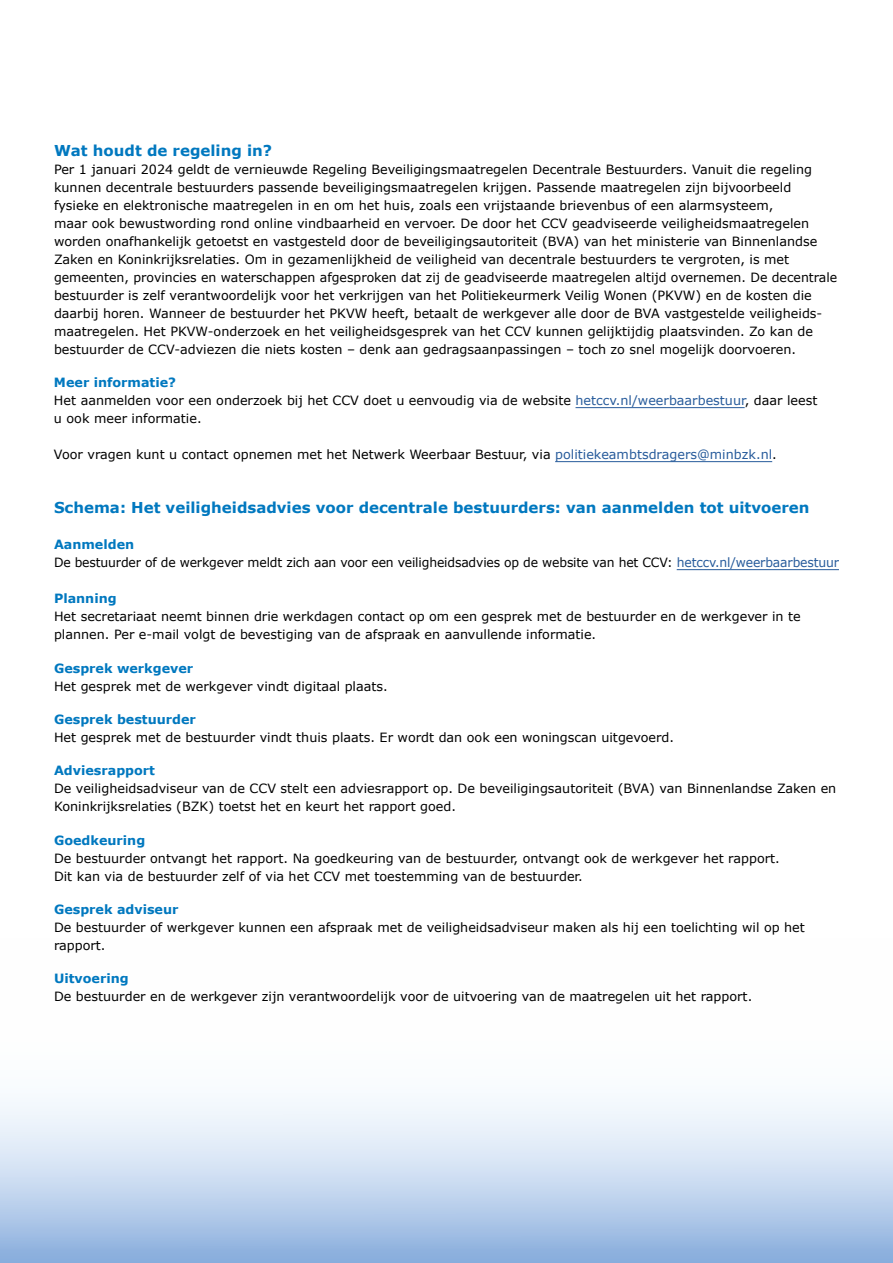
<style>
.page{position:relative;width:893px;height:1263px;background:#fff}
.page>*{position:absolute;margin:0;border:0;box-sizing:border-box;transform-origin:0 0}
.t1{font:700 15px "Verdana";color:#0078bf}
.t2{font:12.75px/18px "Verdana";color:#000}
.t3{font:700 12.75px "Verdana";color:#0078bf}
.s1{font-weight:700;color:#0078bf}
.s2{color:#275b9b}
</style>
<div class="page">
<svg style="left:0;top:1099px;width:893px;height:164px"></svg>
<hr style="left:575px;top:407px;width:170px;height:1px;background:#275b9b">
<hr style="left:555px;top:461px;width:217px;height:1px;background:#275b9b">
<hr style="left:677px;top:569px;width:162px;height:1px;background:#275b9b">
<p class="t1" style="left:54px;top:141px;width:220px">Wat houdt de regeling in?</p>
<p class="t2" style="left:54px;top:161px;width:785px">Per 1 januari 2024 geldt de vernieuwde Regeling Beveiligingsmaatregelen Decentrale Bestuurders. Vanuit die regeling kunnen decentrale bestuurders passende beveiligingsmaatregelen krijgen. Passende maatregelen zijn bijvoorbeeld fysieke en elektronische maatregelen in en om het huis, zoals een vrijstaande brievenbus of een alarmsysteem,<br>maar ook bewustwording rond online vindbaarheid en vervoer. De door het CCV geadviseerde veiligheidsmaatregelen worden onafhankelijk getoetst en vastgesteld door de beveiligingsautoriteit (BVA) van het ministerie van Binnenlandse Zaken en Koninkrijksrelaties. Om in gezamenlijkheid de veiligheid van decentrale bestuurders te vergroten, is met gemeenten, provincies en waterschappen afgesproken dat zij de geadviseerde maatregelen altijd overnemen. De decentrale bestuurder is zelf verantwoordelijk voor het verkrijgen van het Politiekeurmerk Veilig Wonen (PKVW) en de kosten die daarbij horen. Wanneer de bestuurder het PKVW heeft, betaalt de werkgever alle door de BVA vastgestelde veiligheids&shy;maatregelen. Het PKVW-onderzoek en het veiligheidsgesprek van het CCV kunnen gelijktijdig plaatsvinden. Zo kan de bestuurder de CCV-adviezen die niets kosten – denk aan gedragsaanpassingen – toch zo snel mogelijk doorvoeren.</p>
<p class="t2" style="left:54px;top:374px;width:765px"><span class="s1">Meer informatie?<br></span>Het aanmelden voor een onderzoek bij het CCV doet u eenvoudig via de website <span class="s2">hetccv.nl/weerbaarbestuur</span>, daar leest u ook meer informatie.</p>
<p class="t2" style="left:54px;top:446px;width:724px">Voor vragen kunt u contact opnemen met het Netwerk Weerbaar Bestuur, via <span class="s2">politiekeambtsdragers@minbzk.nl</span>.</p>
<p class="t1" style="left:54px;top:498px;width:757px">Schema: Het veiligheidsadvies voor decentrale bestuurders: van aanmelden tot uitvoeren</p>
<p class="t2" style="left:54px;top:536px;width:787px"><span class="s1">Aanmelden<br></span>De bestuurder of de werkgever meldt zich aan voor een veiligheidsadvies op de website van het CCV: <span class="s2">hetccv.nl/weerbaarbestuur</span></p>
<p class="t3" style="left:54px;top:590px;width:64px">Planning</p>
<p class="t2" style="left:54px;top:608px;width:748px">Het secretariaat neemt binnen drie werkdagen contact op om een gesprek met de bestuurder en de werkgever in te plannen. Per e-mail volgt de bevestiging van de afspraak en aanvullende informatie.</p>
<p class="t3" style="left:54px;top:660px;width:141px">Gesprek werkgever</p>
<p class="t2" style="left:54px;top:677px;width:335px">Het gesprek met de werkgever vindt digitaal plaats.</p>
<p class="t3" style="left:54px;top:711px;width:143px">Gesprek bestuurder</p>
<p class="t2" style="left:54px;top:729px;width:622px">Het gesprek met de bestuurder vindt thuis plaats. Er wordt dan ook een woningscan uitgevoerd.</p>
<p class="t3" style="left:54px;top:762px;width:103px">Adviesrapport</p>
<p class="t2" style="left:54px;top:780px;width:784px">De veiligheidsadviseur van de CCV stelt een adviesrapport op. De beveiligingsautoriteit (BVA) van Binnenlandse Zaken en<br>Koninkrijksrelaties (BZK) toetst het en keurt het rapport goed.</p>
<p class="t3" style="left:54px;top:832px;width:93px">Goedkeuring</p>
<p class="t2" style="left:54px;top:849px;width:727px">De bestuurder ontvangt het rapport. Na goedkeuring van de bestuurder, ontvangt ook de werkgever het rapport.<br>Dit kan via de bestuurder zelf of via het CCV met toestemming van de bestuurder.</p>
<p class="t3" style="left:54px;top:901px;width:126px">Gesprek adviseur</p>
<p class="t2" style="left:54px;top:918px;width:752px">De bestuurder of werkgever kunnen een afspraak met de veiligheidsadviseur maken als hij een toelichting wil op het rapport.</p>
<p class="t3" style="left:54px;top:970px;width:76px">Uitvoering</p>
<p class="t2" style="left:54px;top:988px;width:700px">De bestuurder en de werkgever zijn verantwoordelijk voor de uitvoering van de maatregelen uit het rapport.</p>
</div>
